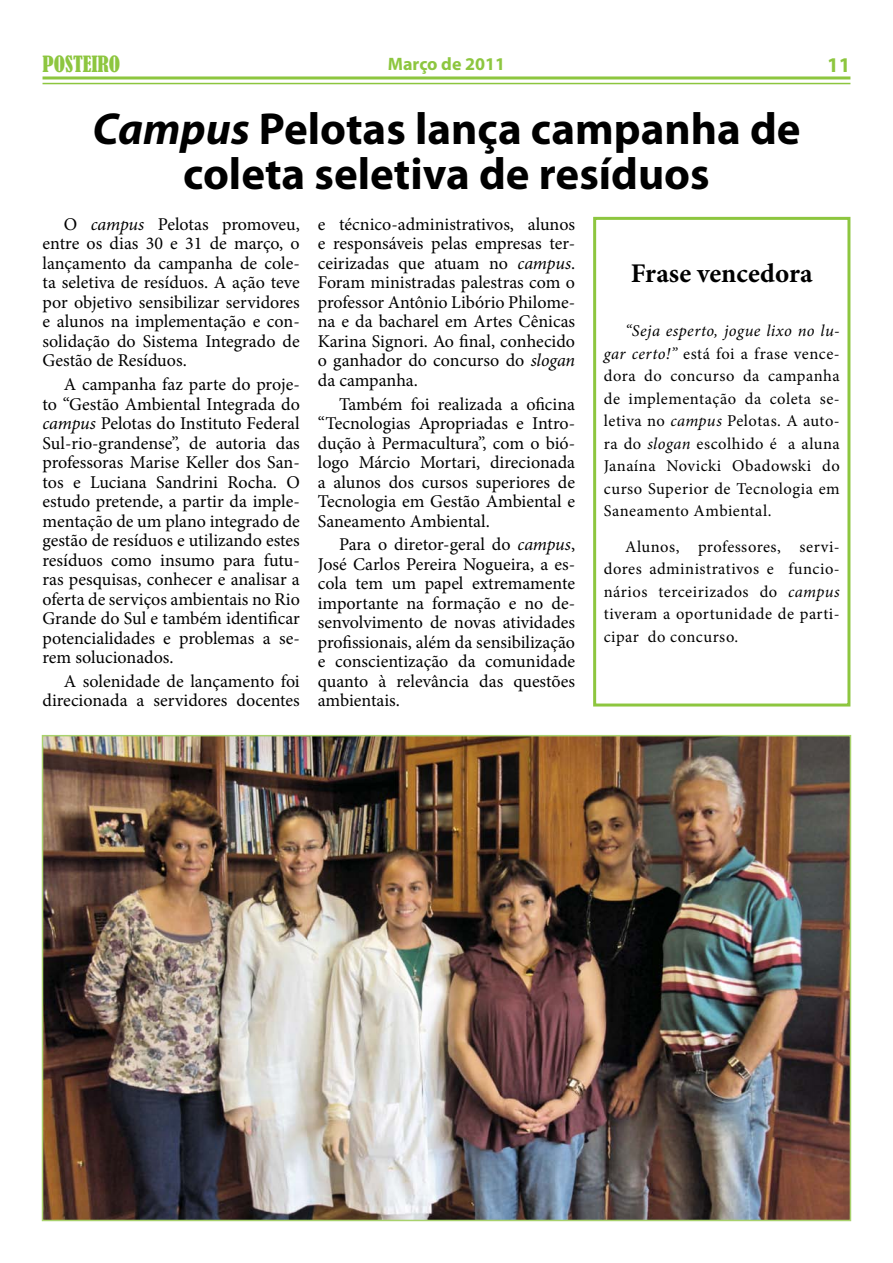
<style>
.page{position:relative;width:893px;height:1263px;background:#fff}
.page>*{position:absolute;margin:0;border:0;box-sizing:border-box;transform-origin:0 0}
.t1{font:700 45px/45px "Myriad Pro";color:#000;text-align:center}
.t2{font:700 27px "Minion Pro";color:#000}
.t3{font:condensed 21px "Bernard";color:#8dc63f}
.t4{font:700 21px "Myriad Pro";color:#8dc63f}
.t5{font:18px/19.5px "Minion Pro";color:#000;text-align:justify}
.t6{font:700 18px "Myriad Pro";color:#8dc63f}
.t7{font:16.5px/22.5px "Minion Pro";letter-spacing:.03em;color:#000;text-align:justify}
.s1{font-style:italic}
</style>
<div class="page">
<hr style="left:43px;top:76px;width:807px;height:3px;background:#8dc63f">
<hr style="left:43px;top:83px;width:807px;height:1px;background:#8dc63f">
<img style="left:45px;top:738px;width:803px;height:480px">
<div style="left:593px;top:217px;width:257px;height:489px;border:3px solid #8dc63f"></div>
<p class="t3" style="left:43px;top:52px;width:79px">POSTEIRO</p>
<p class="t6" style="left:388px;top:53px;width:119px">Março de 2011</p>
<p class="t4" style="left:827px;top:51px;width:25px">11</p>
<h1 class="t1" style="left:92px;top:105px;width:710px"><span class="s1">Campus</span> Pelotas lança campanha de coleta seletiva de resíduos</h1>
<p class="t5" style="left:318px;top:215px;width:259px">e técnico-administrativos, alunos e responsáveis pelas empresas ter&shy;ceirizadas que atuam no <span class="s1">campus</span>.<br>Foram ministradas palestras com o professor Antônio Libório Philome&shy;na e da bacharel em Artes Cênicas Karina Signori. Ao final, conhecido o ganhador do concurso do <span class="s1">slogan </span>da campanha.</p>
<p class="t5" style="left:318px;top:394px;width:259px;text-indent:21px">Também foi realizada a oficina “Tecnologias Apropriadas e Intro&shy;dução à Permacultura”, com o bió&shy;logo Márcio Mortari, direcionada a alunos dos cursos superiores de Tecnologia em Gestão Ambiental e Saneamento Ambiental.</p>
<p class="t5" style="left:318px;top:535px;width:259px;text-indent:21px">Para o diretor-geral do <span class="s1">campus</span>, José Carlos Pereira Nogueira, a es&shy;cola tem um papel extremamente importante na formação e no de&shy;senvolvimento de novas atividades profissionais, além da sensibilização e conscientização da comunidade quanto à relevância das questões ambientais.</p>
<p class="t5" style="left:43px;top:215px;width:259px;text-indent:21px">O <span class="s1">campus</span> Pelotas promoveu, entre os dias 30 e 31 de março, o lançamento da campanha de cole&shy;ta seletiva de resíduos. A ação teve por objetivo sensibilizar servidores e alunos na implementação e con&shy;solidação do Sistema Integrado de Gestão de Resíduos.</p>
<p class="t5" style="left:43px;top:375px;width:259px;text-indent:21px">A campanha faz parte do proje&shy;to “Gestão Ambiental Integrada do <span class="s1">campus</span> Pelotas do Instituto Federal Sul-rio-grandense”, de autoria das professoras Marise Keller dos San&shy;tos e Luciana Sandrini Rocha. O estudo pretende, a partir da imple&shy;mentação de um plano integrado de gestão de resíduos e utilizando estes resíduos como insumo para futu&shy;ras pesquisas, conhecer e analisar a oferta de serviços ambientais no Rio Grande do Sul e também identificar potencialidades e problemas a se&shy;rem solucionados.</p>
<p class="t5" style="left:43px;top:671px;width:259px;text-align:right">A solenidade de lançamento foi direcionada a servidores docentes</p>
<h2 class="t2" style="left:631px;top:255px;width:183px">Frase vencedora</h2>
<p class="t7" style="left:604px;top:320px;width:237px;text-indent:21px"><span class="s1">“Seja esperto, jogue lixo no lu&shy;gar certo!”</span> está foi a frase vence&shy;dora do concurso da campanha de implementação da coleta se&shy;letiva no <span class="s1">campus</span> Pelotas. A auto&shy;ra do <span class="s1">slogan</span> escolhido é a aluna Janaína Novicki Obadowski do curso Superior de Tecnologia em Saneamento Ambiental.</p>
<p class="t7" style="left:604px;top:535px;width:237px;text-indent:21px">Alunos, professores, servi&shy;dores administrativos e funcio&shy;nários terceirizados do <span class="s1">campus </span>tiveram a oportunidade de parti&shy;cipar do concurso.</p>
</div>
